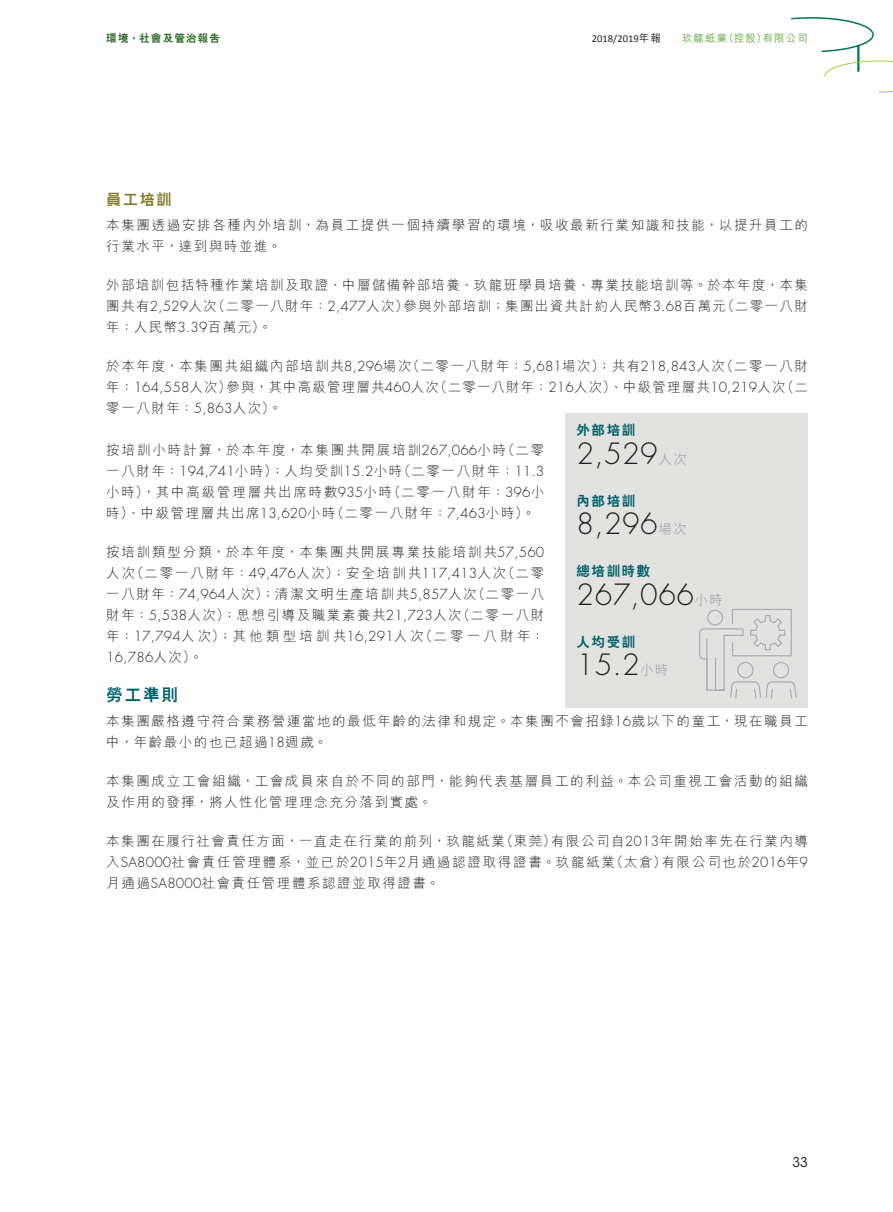
<style>
.page{position:relative;width:893px;height:1212px;background:#fff}
.page>*{position:absolute;margin:0;border:0;box-sizing:border-box;transform-origin:0 0}
._01_Body_Text{font:300 28.5px "Futura Std";letter-spacing:.015em;color:#231f20}
._03_H1{font:800 16.5px "C Hei 2 HK";color:#006069}
._04___H2{font:800 15px "C Hei 2 HK";color:#867c2b}
._12___P2{font:300 13.5px/21px "M Hei HK";letter-spacing:.115em;color:#231f20;text-align:justify}
._11_P0{font:300 13.5px/21px "M Hei HK";letter-spacing:.115em;color:#231f20}
._12___P2-2{font:800 13.5px "C Hei 2 HK";letter-spacing:.115em;color:#006069}
.t1{font:13.5px "ITC Avant Garde Std";color:#231f20}
.t2{font:500 10.5px "M Hei HK";letter-spacing:.105em;color:#6bac44}
.t3{font:10.5px "Calibri";color:#231f20}
.t4{font:800 10.5px "C Hei 2 HK";letter-spacing:.115em;color:#2e6827}
.s1{font-family:"M Hei HK";font-weight:500}
.s2{font-family:"Futura Std"}
.s3{font-family:"M Hei HK";font-size:13.5px;color:#939598}
</style>
<div class="page">
<svg style="left:791px;top:17px;width:83px;height:36px"></svg>
<hr style="left:857px;top:46px;width:2px;height:25px;background:#00784f">
<svg style="left:824px;top:60px;width:69px;height:33px"></svg>
<div style="left:566px;top:413px;width:242px;height:295px;background:#e2e2e0"></div>
<svg style="left:699px;top:609px;width:98px;height:90px"></svg>
<hr style="left:706px;top:638px;width:1px;height:52px;background:#acadb1">
<p class="t4" style="left:106px;top:31px;width:115px">環境、社會及管治報告</p>
<p class="t3" style="left:592px;top:32px;width:70px">2018/2019<span class="s1">年報</span></p>
<p class="t2" style="left:682px;top:30px;width:127px">玖龍紙業（控股）有限公司</p>
<p class="_04___H2" style="left:106px;top:189px;width:67px">員工培訓</p>
<p class="_12___P2" style="left:106px;top:214px;width:703px">本集團透過安排各種內外培訓，為員工提供一個持續學習的環境，吸收最新行業知識和技能，以提升員工的行業水平，達到與時並進。</p>
<p class="_12___P2" style="left:106px;top:274px;width:703px">外部培訓包括特種作業培訓及取證、中層儲備幹部培養、玖龍班學員培養、專業技能培訓等。於本年度，本集團共有<span class="s2">2,529</span>人次（二零一八財年：<span class="s2">2,477</span>人次）參與外部培訓；集團出資共計約人民幣<span class="s2">3.68</span>百萬元（二零一八財年：人民幣<span class="s2">3.39</span>百萬元）。</p>
<p class="_12___P2" style="left:106px;top:355px;width:703px">於本年度，本集團共組織內部培訓共<span class="s2">8,296</span>場次（二零一八財年：<span class="s2">5,681</span>場次）；共有<span class="s2">218,843</span>人次（二零一八財年：<span class="s2">164,558</span>人次）參與，其中高級管理層共<span class="s2">460</span>人次（二零一八財年：<span class="s2">216</span>人次）、中級管理層共<span class="s2">10,219</span>人次（二零一八財年：<span class="s2">5,863</span>人次）。</p>
<p class="_12___P2" style="left:106px;top:439px;width:439px">按培訓小時計算，於本年度，本集團共開展培訓<span class="s2">267,066</span>小時（二零一八財年：<span class="s2">194,741</span>小時）；人均受訓<span class="s2">15.2</span>小時（二零一八財年：<span class="s2">11.3</span>小時），其中高級管理層共出席時數<span class="s2">935</span>小時（二零一八財年：<span class="s2">396</span>小時）、中級管理層共出席<span class="s2">13,620</span>小時（二零一八財年：<span class="s2">7,463</span>小時）。</p>
<p class="_12___P2" style="left:106px;top:541px;width:439px">按培訓類型分類，於本年度，本集團共開展專業技能培訓共<span class="s2">57,560</span>人次（二零一八財年：<span class="s2">49,476</span>人次）；安全培訓共<span class="s2">117,413</span>人次（二零一八財年：<span class="s2">74,964</span>人次）；清潔文明生產培訓共<span class="s2">5,857</span>人次（二零一八財年：<span class="s2">5,538</span>人次）；思想引導及職業素養共<span class="s2">21,723</span>人次（二零一八財年：<span class="s2">17,794</span>人次）；其他類型培訓共<span class="s2">16,291</span>人次（二零一八財年：<span class="s2">16,786</span>人次）。</p>
<p class="_03_H1" style="left:106px;top:684px;width:73px">勞工準則</p>
<p class="_11_P0" style="left:106px;top:710px;width:703px">本集團嚴格遵守符合業務營運當地的最低年齡的法律和規定。本集團不會招錄<span class="s2">16</span>歲以下的童工，現在職員工中，年齡最小的也已超過<span class="s2">18</span>週歲。</p>
<p class="_11_P0" style="left:106px;top:770px;width:703px">本集團成立工會組織，工會成員來自於不同的部門，能夠代表基層員工的利益。本公司重視工會活動的組織及作用的發揮，將人性化管理理念充分落到實處。</p>
<p class="_11_P0" style="left:106px;top:830px;width:703px;text-align:justify">本集團在履行社會責任方面，一直走在行業的前列，玖龍紙業（東莞）有限公司自<span class="s2">2013</span>年開始率先在行業內導入<span class="s2">SA8000</span>社會責任管理體系，並已於<span class="s2">2015</span>年<span class="s2">2</span>月通過認證取得證書。玖龍紙業（太倉）有限公司也於<span class="s2">2016</span>年<span class="s2">9</span>月通過<span class="s2">SA8000</span>社會責任管理體系認證並取得證書。</p>
<p class="_12___P2-2" style="left:577px;top:421px;width:60px">外部培訓</p>
<p class="_01_Body_Text" style="left:577px;top:436px;width:112px">2,529<span class="s3">人次</span></p>
<p class="_12___P2-2" style="left:577px;top:492px;width:60px">內部培訓</p>
<p class="_01_Body_Text" style="left:577px;top:506px;width:112px">8,296<span class="s3">場次</span></p>
<p class="_12___P2-2" style="left:577px;top:562px;width:75px">總培訓時數</p>
<p class="_01_Body_Text" style="left:577px;top:577px;width:148px">267,066<span class="s3">小時</span></p>
<p class="_12___P2-2" style="left:577px;top:633px;width:60px">人均受訓</p>
<p class="_01_Body_Text" style="left:577px;top:647px;width:94px">15.2<span class="s3">小時</span></p>
<p class="t1" style="left:792px;top:1154px;width:17px">33</p>
</div>
